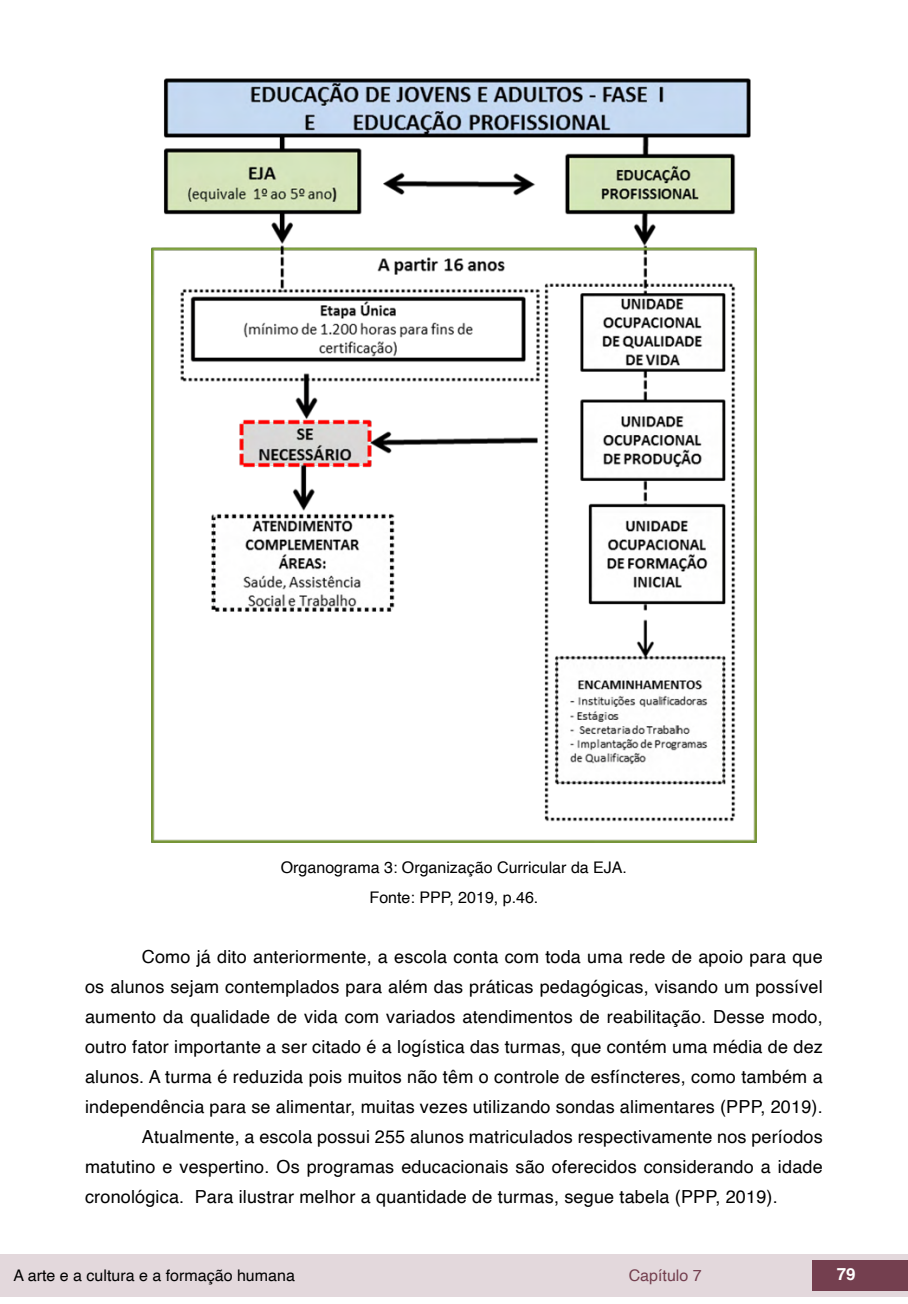
<style>
.page{position:relative;width:908px;height:1304px;background:#fff}
.page>*{position:absolute;margin:0;border:0;box-sizing:border-box;transform-origin:0 0}
.t1{font:18px "Helvetica";letter-spacing:.01em;color:#000}
.t2{font:700 16.8px "Helvetica";color:#fff}
.t3{font:16px/30.6px "Helvetica";color:#000;text-align:center}
.t4{font:16px "Helvetica";color:#743f4f}
</style>
<div class="page">
<div style="left:0;top:1254px;width:906px;height:43px;background:#e3d8dc"></div>
<div style="left:812px;top:1261px;width:95px;height:30px;background:#743f4f"></div>
<img style="left:151px;top:78px;width:605px;height:764px">
<p class="t3" style="left:281px;top:852px;width:347px">Organograma 3: Organização Curricular da EJA.<br>Fonte: PPP, 2019, p.46.</p>
<p class="t1" style="left:142px;top:943px;width:682px">Como já dito anteriormente, a escola conta com toda uma rede de apoio para que</p>
<p class="t1" style="left:85px;top:973px;width:738px">os alunos sejam contemplados para além das práticas pedagógicas, visando um possível</p>
<p class="t1" style="left:85px;top:1003px;width:738px">aumento da qualidade de vida com variados atendimentos de reabilitação. Desse modo,</p>
<p class="t1" style="left:85px;top:1033px;width:739px">outro fator importante a ser citado é a logística das turmas, que contém uma média de dez</p>
<p class="t1" style="left:85px;top:1063px;width:738px">alunos. A turma é reduzida pois muitos não têm o controle de esfíncteres, como também a</p>
<p class="t1" style="left:85px;top:1093px;width:738px">independência para se alimentar, muitas vezes utilizando sondas alimentares (PPP, 2019).</p>
<p class="t1" style="left:142px;top:1123px;width:682px">Atualmente, a escola possui 255 alunos matriculados respectivamente nos períodos</p>
<p class="t1" style="left:85px;top:1153px;width:738px">matutino e vespertino. Os programas educacionais são oferecidos considerando a idade</p>
<p class="t1" style="left:85px;top:1183px;width:693px">cronológica. Para ilustrar melhor a quantidade de turmas, segue tabela (PPP, 2019).</p>
<p class="t3" style="left:14px;top:1260px;width:283px">A arte e a cultura e a formação humana</p>
<p class="t4" style="left:628px;top:1263px;width:74px">Capítulo 7</p>
<p class="t2" style="left:836px;top:1264px;width:20px">79</p>
</div>
